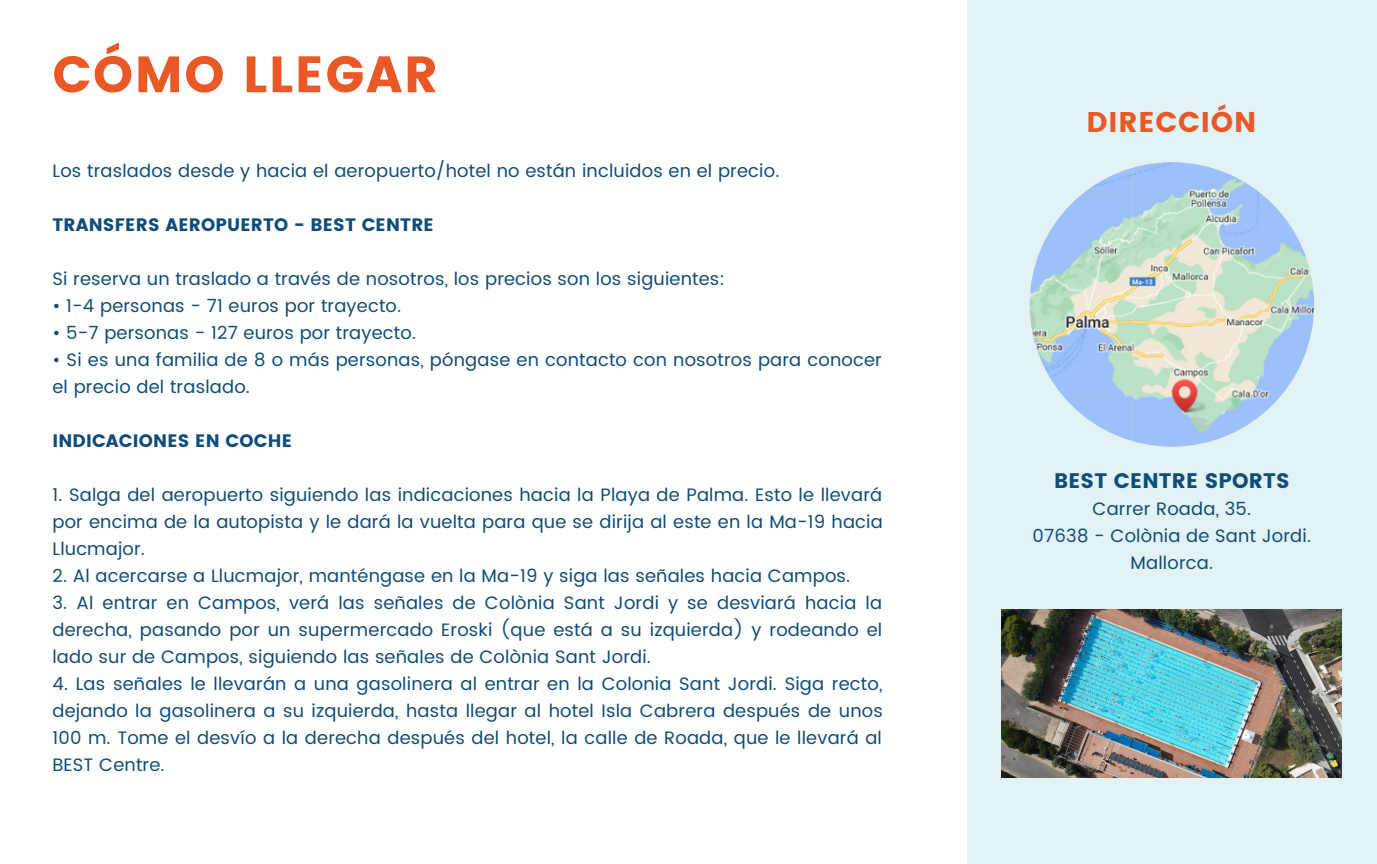
<style>
.page{position:relative;width:1377px;height:864px;background:#fff}
.page>*{position:absolute;margin:0;border:0;box-sizing:border-box;transform-origin:0 0}
.t1{font:51px "Poppins";letter-spacing:.03em;color:#ea5826}
.t2{font:28.5px "Poppins";letter-spacing:.03em;color:#ea5826}
.t3{font:21px "Poppins";letter-spacing:.01em;color:#0e4c7c}
.t4{font:18px/27px "Poppins";letter-spacing:.01em;color:#0e4c7c;text-align:justify}
.t5{font:18px "Poppins";letter-spacing:.01em;color:#0e4c7c}
</style>
<div class="page">
<div style="left:967px;top:0;width:410px;height:864px;background:#e2f2f5"></div>
<img style="left:1030px;top:162px;width:284px;height:285px;border-radius:50%">
<img style="left:1001px;top:610px;width:340px;height:167px">
<p class="t1" style="left:52px;top:45px;width:387px">CÓMO LLEGAR</p>
<p class="t4" style="left:52px;top:158px;width:728px">Los traslados desde y hacia el aeropuerto/hotel no están incluidos en el precio.</p>
<p class="t5" style="left:52px;top:215px;width:383px">TRANSFERS AEROPUERTO - BEST CENTRE</p>
<p class="t4" style="left:52px;top:266px;width:674px">Si reserva un traslado a través de nosotros, los precios son los siguientes:</p>
<p class="t4" style="left:52px;top:293px;width:350px">• 1-4 personas - 71 euros por trayecto.</p>
<p class="t4" style="left:52px;top:320px;width:365px">• 5-7 personas - 127 euros por trayecto.</p>
<p class="t4" style="left:52px;top:347px;width:831px">• Si es una familia de 8 o más personas, póngase en contacto con nosotros para conocer el precio del traslado.</p>
<p class="t5" style="left:52px;top:431px;width:241px">INDICACIONES EN COCHE</p>
<p class="t4" style="left:52px;top:482px;width:832px">1. Salga del aeropuerto siguiendo las indicaciones hacia la Playa de Palma. Esto le llevará por encima de la autopista y le dará la vuelta para que se dirija al este en la Ma-19 hacia Llucmajor.</p>
<p class="t4" style="left:52px;top:563px;width:799px">2. Al acercarse a Llucmajor, manténgase en la Ma-19 y siga las señales hacia Campos.</p>
<p class="t4" style="left:52px;top:590px;width:831px">3. Al entrar en Campos, verá las señales de Colònia Sant Jordi y se desviará hacia la derecha, pasando por un supermercado Eroski (que está a su izquierda) y rodeando el lado sur de Campos, siguiendo las señales de Colònia Sant Jordi.</p>
<p class="t4" style="left:52px;top:671px;width:832px">4. Las señales le llevarán a una gasolinera al entrar en la Colonia Sant Jordi. Siga recto, dejando la gasolinera a su izquierda, hasta llegar al hotel Isla Cabrera después de unos 100 m. Tome el desvío a la derecha después del hotel, la calle de Roada, que le llevará al BEST Centre.</p>
<p class="t2" style="left:1087px;top:105px;width:171px">DIRECCIÓN</p>
<p class="t3" style="left:1054px;top:469px;width:237px">BEST CENTRE SPORTS</p>
<p class="t4" style="left:1093px;top:495px;width:160px">Carrer Roada, 35.</p>
<p class="t4" style="left:1033px;top:522px;width:280px">07638 - Colònia de Sant Jordi.</p>
<p class="t4" style="left:1131px;top:549px;width:84px">Mallorca.</p>
</div>
